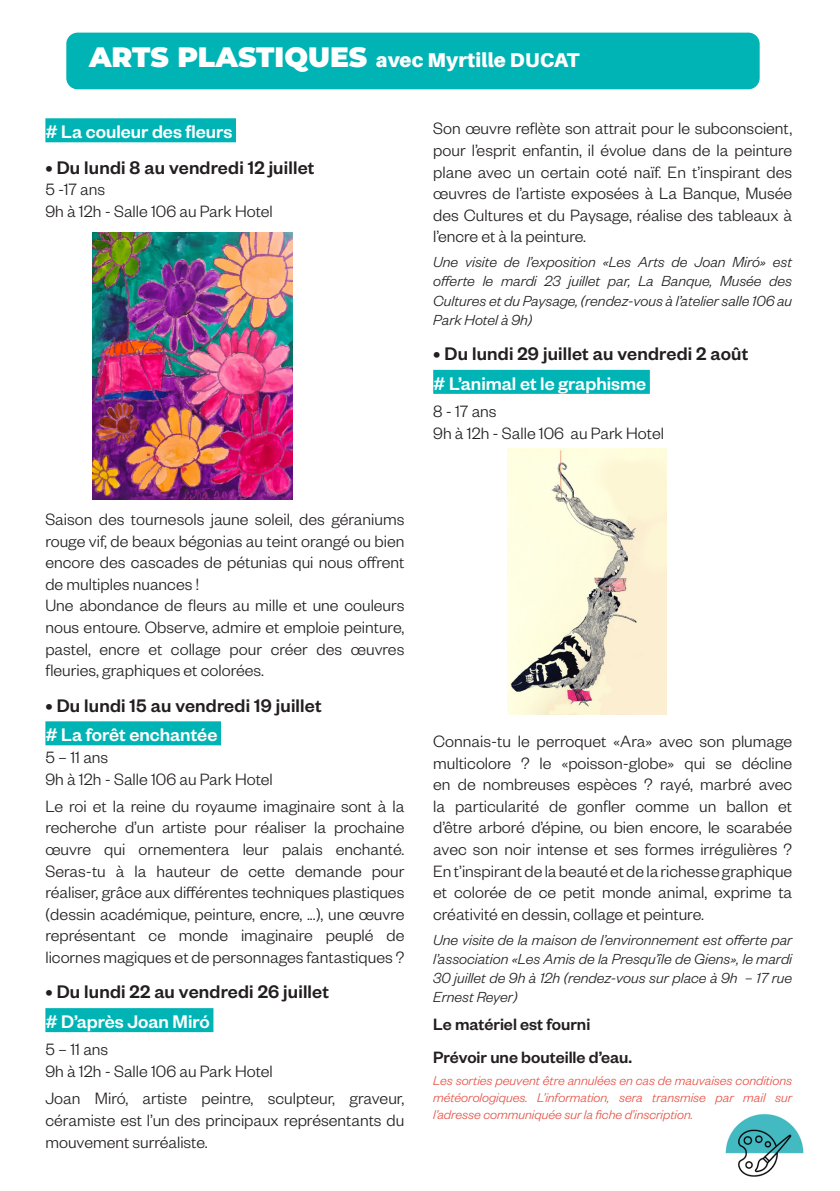
<style>
.page{position:relative;width:840px;height:1191px;background:#fff}
.page>*{position:absolute;margin:0;border:0;box-sizing:border-box;transform-origin:0 0}
.date{font:500 20px "Founders Grotesk";letter-spacing:.01em;color:#231f20}
.sujet_atelier_arts_plastique{font:500 20px "Founders Grotesk";color:#fff}
.atelier{font:900 20px "Aileron";letter-spacing:.01em;color:#fff}
.date-2{font:500 20px "Founders Grotesk";color:#fff}
.texte{font:300 18px/21.6px "Founders Grotesk";color:#231f20;text-align:justify}
.texte-2{font:500 18px "Founders Grotesk";color:#231f20}
.texte-3{font:italic 300 16px/19.2px "Founders Grotesk";color:#231f20;text-align:justify}
.texte-4{font:italic 300 14px/16.8px "Founders Grotesk";color:#e65347;text-align:justify}
.s1{font-family:"Montserrat";font-size:28px}
</style>
<div class="page">
<div style="left:433px;top:370px;width:216px;height:24px;background:#00b4b5"></div>
<div style="left:66px;top:33px;width:693px;height:56px;background:#00b4b5;border-radius:11px"></div>
<div style="left:45px;top:118px;width:191px;height:24px;background:#00b4b5"></div>
<div style="left:45px;top:721px;width:176px;height:24px;background:#00b4b5"></div>
<div style="left:45px;top:1008px;width:168px;height:24px;background:#00b4b5"></div>
<img style="left:725px;top:1113px;width:79px;height:64px">
<img style="left:92px;top:232px;width:200px;height:267px">
<img style="left:507px;top:448px;width:159px;height:267px">
<p class="atelier" style="left:89px;top:48px;width:492px"><span class="s1">ARTS PLASTIQUES</span> avec Myrtille DUCAT</p>
<p class="date-2" style="left:45px;top:119px;width:188px"># La couleur des fleurs</p>
<p class="date" style="left:45px;top:155px;width:270px">• Du lundi 8 au vendredi 12 juillet</p>
<p class="texte" style="left:45px;top:178px;width:61px">5 -17 ans</p>
<p class="texte" style="left:45px;top:199px;width:229px">9h à 12h - Salle 106 au Park Hotel</p>
<p class="texte" style="left:433px;top:117px;width:360px">Son œuvre reflète son attrait pour le subconscient, pour l’esprit enfantin, il évolue dans de la peinture plane avec un certain coté naïf. En t’inspirant des œuvres de l’artiste exposées à La Banque, Musée des Cultures et du Paysage, réalise des tableaux à l’encre et à la peinture.</p>
<p class="texte-3" style="left:433px;top:252px;width:360px">Une visite de l’exposition «Les Arts de Joan Miró» est offerte le mardi 23 juillet par, La Banque, Musée des Cultures et du Paysage, (rendez-vous à l’atelier salle 106 au Park Hotel à 9h)</p>
<p class="date" style="left:433px;top:341px;width:316px">• Du lundi 29 juillet au vendredi 2 août</p>
<p class="sujet_atelier_arts_plastique" style="left:433px;top:371px;width:214px"># L’animal et le graphisme</p>
<p class="texte" style="left:433px;top:400px;width:65px">8 - 17 ans</p>
<p class="texte" style="left:433px;top:421px;width:232px">9h à 12h - Salle 106 au Park Hotel</p>
<p class="texte" style="left:45px;top:507px;width:360px">Saison des tournesols jaune soleil, des géraniums rouge vif, de beaux bégonias au teint orangé ou bien encore des cascades de pétunias qui nous offrent de multiples nuances !</p>
<p class="texte" style="left:45px;top:594px;width:360px">Une abondance de fleurs au mille et une couleurs nous entoure. Observe, admire et emploie peinture, pastel, encre et collage pour créer des œuvres fleuries, graphiques et colorées.</p>
<p class="date" style="left:45px;top:693px;width:277px">• Du lundi 15 au vendredi 19 juillet</p>
<p class="sujet_atelier_arts_plastique" style="left:45px;top:722px;width:173px"># La forêt enchantée</p>
<p class="texte" style="left:45px;top:745px;width:64px">5 – 11 ans</p>
<p class="texte" style="left:45px;top:767px;width:229px">9h à 12h - Salle 106 au Park Hotel</p>
<p class="texte" style="left:45px;top:794px;width:360px">Le roi et la reine du royaume imaginaire sont à la recherche d’un artiste pour réaliser la prochaine œuvre qui ornementera leur palais enchanté.<br>Seras-tu à la hauteur de cette demande pour réaliser, grâce aux différentes techniques plastiques (dessin académique, peinture, encre, ...), une œuvre représentant ce monde imaginaire peuplé de licornes magiques et de personnages fantastiques ?</p>
<p class="date" style="left:45px;top:979px;width:285px">• Du lundi 22 au vendredi 26 juillet</p>
<p class="sujet_atelier_arts_plastique" style="left:45px;top:1009px;width:166px"># D’après Joan Miró</p>
<p class="texte" style="left:45px;top:1038px;width:64px">5 – 11 ans</p>
<p class="texte" style="left:45px;top:1059px;width:229px">9h à 12h - Salle 106 au Park Hotel</p>
<p class="texte" style="left:45px;top:1086px;width:360px">Joan Miró, artiste peintre, sculpteur, graveur, céramiste est l’un des principaux représentants du mouvement surréaliste.</p>
<p class="texte" style="left:433px;top:729px;width:360px">Connais-tu le perroquet «Ara» avec son plumage multicolore ? le «poisson-globe» qui se décline en de nombreuses espèces ? rayé, marbré avec la particularité de gonfler comme un ballon et d’être arboré d’épine, ou bien encore, le scarabée avec son noir intense et ses formes irrégulières ?<br>En t’inspirant de la beauté et de la richesse graphique et colorée de ce petit monde animal, exprime ta créativité en dessin, collage et peinture.</p>
<p class="texte-3" style="left:433px;top:929px;width:360px">Une visite de la maison de l’environnement est offerte par l’association «Les Amis de la Presqu’île de Giens», le mardi 30 juillet de 9h à 12h (rendez-vous sur place à 9h – 17 rue Ernest Reyer)</p>
<p class="texte-2" style="left:433px;top:1012px;width:158px">Le matériel est fourni</p>
<p class="texte-2" style="left:433px;top:1045px;width:200px">Prévoir une bouteille d’eau.</p>
<p class="texte-4" style="left:433px;top:1071px;width:360px">Les sorties peuvent être annulées en cas de mauvaises conditions météorologiques. L’information, sera transmise par mail sur l’adresse communiquée sur la fiche d’inscription.</p>
</div>
